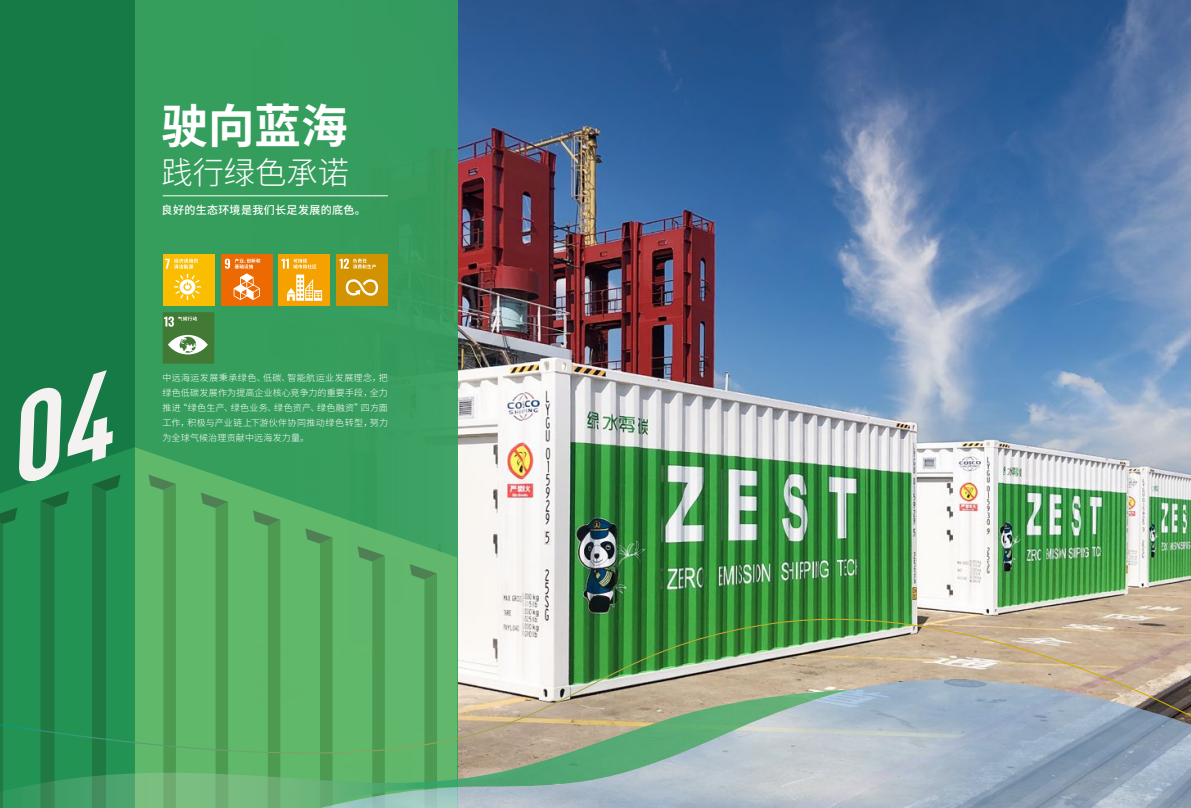
<style>
.page{position:relative;width:1191px;height:808px;background:#fff}
.page>*{position:absolute;margin:0;border:0;box-sizing:border-box;transform-origin:0 0}
.t1{font:700 46.5px "Source Han Sans CN";color:#fff}
.t2{font:300 31.3px "Source Han Sans CN";color:#fff}
.t3{font:500 11px "Source Han Sans CN";letter-spacing:.035em;color:#fff}
.t4{font:300 9px/15px "Source Han Sans CN";letter-spacing:.035em;color:#fff;text-align:justify}
</style>
<div class="page">
<img style="left:457px;top:0;width:734px;height:595px">
<div style="left:134px;top:0;width:323px;height:808px;background:#359d5d"></div>
<div style="left:0;top:0;width:135px;height:808px;background:#167a47"></div>
<svg style="left:135px;top:447px;width:322px;height:148px"></svg>
<svg style="left:149px;top:475px;width:27px;height:120px;background:#56a75f"></svg>
<svg style="left:201px;top:492px;width:27px;height:103px;background:#57a75f"></svg>
<svg style="left:253px;top:510px;width:27px;height:85px;background:#57a75f"></svg>
<svg style="left:305px;top:528px;width:27px;height:67px;background:#57a65f"></svg>
<svg style="left:357px;top:546px;width:28px;height:49px"></svg>
<svg style="left:410px;top:564px;width:27px;height:31px"></svg>
<div style="left:120px;top:447px;width:15px;height:148px;background:#239354"></div>
<svg style="left:120px;top:595px;width:1071px;height:213px;background:#8cb18f"></svg>
<div style="left:163px;top:254px;width:51px;height:52px;background:#fabd00"></div>
<svg style="left:165px;top:259px;width:36px;height:41px"></svg>
<div style="left:278px;top:254px;width:52px;height:52px;background:#f5a200"></div>
<svg style="left:281px;top:259px;width:35px;height:10px"></svg>
<svg style="left:287px;top:275px;width:35px;height:26px"></svg>
<div style="left:221px;top:254px;width:51px;height:52px;background:#ed6a02"></div>
<svg style="left:225px;top:258px;width:35px;height:42px"></svg>
<div style="left:163px;top:312px;width:51px;height:52px;background:#427935"></div>
<svg style="left:164px;top:316px;width:33px;height:11px"></svg>
<svg style="left:168px;top:335px;width:40px;height:19px"></svg>
<div style="left:336px;top:254px;width:52px;height:52px;background:#d39200"></div>
<svg style="left:339px;top:259px;width:37px;height:10px"></svg>
<svg style="left:346px;top:279px;width:32px;height:17px"></svg>
<hr style="left:163px;top:196px;width:225px;height:1px;background:#fff">
<svg style="left:0;top:452px;width:120px;height:356px"></svg>
<h1 class="t1" style="left:162px;top:102px;width:187px">驶向蓝海</h1>
<h2 class="t2" style="left:161px;top:156px;width:189px">践行绿色承诺</h2>
<p class="t3" style="left:161px;top:205px;width:206px">良好的生态环境是我们长足发展的底色。</p>
<p class="t4" style="left:162px;top:370px;width:227px">中远海运发展秉承绿色、低碳、智能航运业发展理念，把绿色低碳发展作为提高企业核心竞争力的重要手段，全力推进“绿色生产、绿色业务、绿色资产、绿色融资”四方面工作，积极与产业链上下游伙伴协同推动绿色转型，努力为全球气候治理贡献中远海发力量。</p>
</div>
